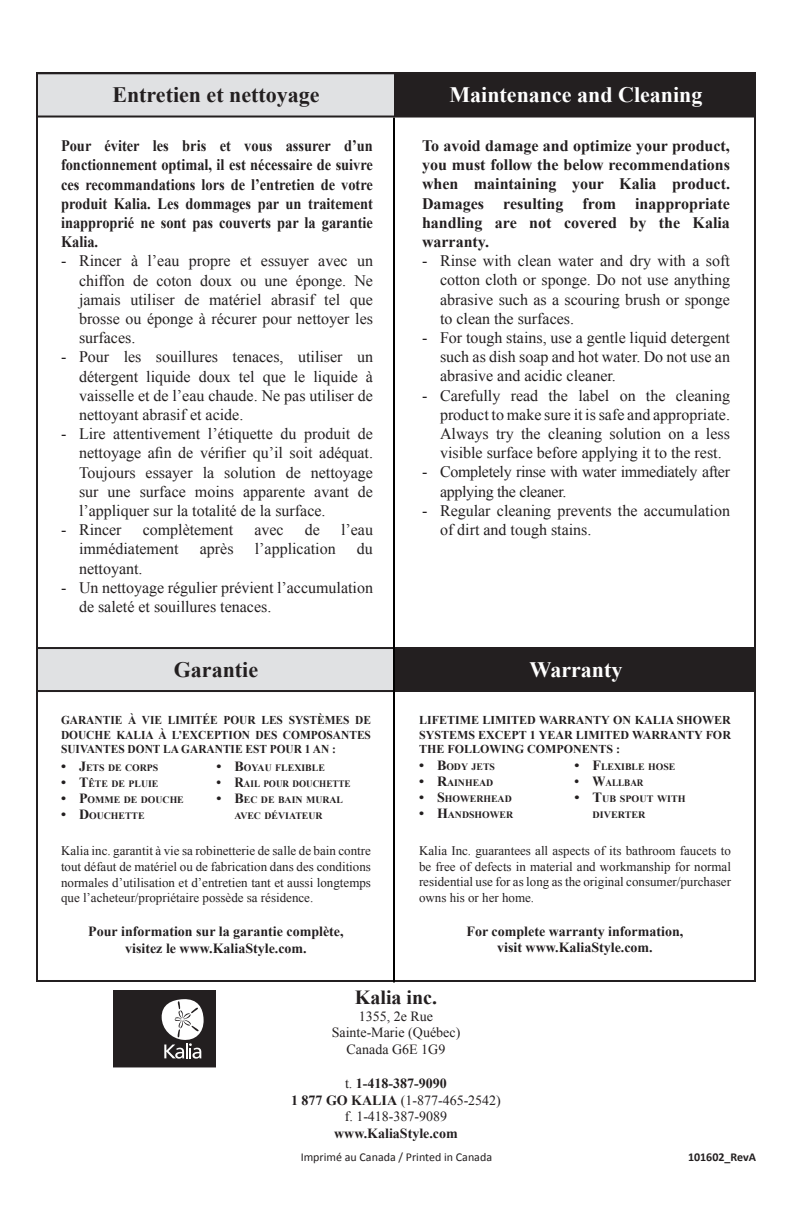
<style>
.page{position:relative;width:792px;height:1224px;background:#fff}
.page>*{position:absolute;margin:0;border:0;box-sizing:border-box;transform-origin:0 0}
.Titre_En_Wht{font:700 22px "Times New Roman";color:#fff}
.Titre_Fr_Blk{font:700 22px "Times New Roman";color:#231f20}
.t1{font:700 20px "Times New Roman";color:#231f20}
.Par_Text_retrait_125{font:16px/19.2px "Times New Roman";color:#231f20;text-align:justify}
.Par_Text_FR{font:700 16px/19.2px "Times New Roman";color:#231f20;text-align:justify;scale:.9 1}
.Par_Text_ENG{font:700 16px/19.2px "Times New Roman";color:#231f20;text-align:justify}
.Par_Text_retrait_125-2{font:16px/19.2px "Times New Roman";letter-spacing:-.02em;color:#231f20}
.t2{font:14px/16.8px "Times New Roman";color:#231f20;text-align:center}
.Par_Text_FR-2{font:700 14px "Times New Roman";color:#231f20}
.Par_Text_ENG-2{font:700 14px "Times New Roman";color:#231f20}
.Par_Text_FR-3{font:13px/15.6px "Times New Roman";color:#231f20;text-align:justify}
.Par_Text_ENG-3{font:13px/15.6px "Times New Roman";color:#231f20;text-align:justify}
.Par_Text_ENG_Sub-Tit{font:700 12px/14.4px "Times New Roman";color:#231f20;text-align:justify;scale:.95 1}
.Par_Text_ENG_Sub-Tit-2{font:700 12px/14.4px "Times New Roman";color:#231f20;text-align:justify}
.t3{font:12px "Calibri";color:#231f20}
.t4{font:700 12px "Calibri";color:#231f20}
.t5{font:700 9.8px/16px "Times New Roman";color:#231f20;text-align:center}
.t6{font:700 9.8px "Times New Roman";color:#231f20;scale:.93 1}
.s1{font-size:14px}
.s2{font-weight:700}
</style>
<div class="page">
<div style="left:113px;top:991px;width:103px;height:76px;background:#231f20"></div>
<svg style="left:161px;top:999px;width:43px;height:60px"></svg>
<div style="left:37px;top:73px;width:358px;height:44px;background:#e0e1e3"></div>
<div style="left:36px;top:72px;width:360px;height:46px;border:2px solid #231f20"></div>
<div style="left:397px;top:73px;width:358px;height:44px;background:#231f20"></div>
<div style="left:396px;top:72px;width:360px;height:46px;border:2px solid #231f20"></div>
<div style="left:37px;top:648px;width:358px;height:43px;background:#e0e1e3"></div>
<div style="left:36px;top:647px;width:360px;height:45px;border:2px solid #231f20"></div>
<div style="left:397px;top:648px;width:358px;height:43px;background:#231f20"></div>
<div style="left:396px;top:647px;width:360px;height:45px;border:2px solid #231f20"></div>
<hr style="left:393px;top:118px;width:2px;height:864px;background:#000">
<p class="Titre_Fr_Blk" style="left:112px;top:80px;width:209px">Entretien et nettoyage</p>
<p class="Par_Text_FR" style="left:61px;top:136px;width:348px">Pour éviter les bris et vous assurer d’un fonctionnement optimal, il est nécessaire de suivre ces recommandations lors de l’entretien de votre produit Kalia. Les dommages par un traitement inapproprié ne sont pas couverts par la garantie Kalia.</p>
<p class="Par_Text_retrait_125" style="left:79px;top:251px;width:296px;text-indent:-18px">- Rincer à l’eau propre et essuyer avec un chiffon de coton doux ou une éponge. Ne jamais utiliser de matériel abrasif tel que brosse ou éponge à récurer pour nettoyer les surfaces.</p>
<p class="Par_Text_retrait_125" style="left:79px;top:347px;width:296px;text-indent:-18px">- Pour les souillures tenaces, utiliser un détergent liquide doux tel que le liquide à vaisselle et de l’eau chaude. Ne pas utiliser de nettoyant abrasif et acide.</p>
<p class="Par_Text_retrait_125" style="left:79px;top:424px;width:296px;text-indent:-18px">- Lire attentivement l’étiquette du produit de nettoyage afin de vérifier qu’il soit adéquat.<br>Toujours essayer la solution de nettoyage sur une surface moins apparente avant de l’appliquer sur la totalité de la surface.</p>
<p class="Par_Text_retrait_125" style="left:61px;top:520px;width:62px">- Rincer</p>
<p class="Par_Text_retrait_125" style="left:143px;top:520px;width:92px">complètement</p>
<p class="Par_Text_retrait_125" style="left:254px;top:520px;width:31px">avec</p>
<p class="Par_Text_retrait_125" style="left:305px;top:520px;width:17px">de</p>
<p class="Par_Text_retrait_125" style="left:341px;top:520px;width:33px">l’eau</p>
<p class="Par_Text_retrait_125" style="left:79px;top:539px;width:101px">immédiatement</p>
<p class="Par_Text_retrait_125" style="left:200px;top:539px;width:35px">après</p>
<p class="Par_Text_retrait_125" style="left:255px;top:539px;width:82px">l’application</p>
<p class="Par_Text_retrait_125" style="left:357px;top:539px;width:17px">du</p>
<p class="Par_Text_retrait_125" style="left:79px;top:558px;width:65px">nettoyant.</p>
<p class="Par_Text_retrait_125" style="left:79px;top:578px;width:296px;text-indent:-18px">- Un nettoyage régulier prévient l’accumulation de saleté et souillures tenaces.</p>
<p class="Titre_En_Wht" style="left:449px;top:80px;width:255px">Maintenance and Cleaning</p>
<p class="Par_Text_ENG" style="left:422px;top:136px;width:310px">To avoid damage and optimize your product, you must follow the below recommendations when maintaining your Kalia product.<br>Damages resulting from inappropriate handling are not covered by the Kalia warranty.</p>
<p class="Par_Text_retrait_125" style="left:440px;top:251px;width:292px;text-indent:-18px">- Rinse with clean water and dry with a soft cotton cloth or sponge. Do not use anything abrasive such as a scouring brush or sponge to clean the surfaces.</p>
<p class="Par_Text_retrait_125" style="left:440px;top:328px;width:292px;text-indent:-18px">- For tough stains, use a gentle liquid detergent such as dish soap and hot water. Do not use an abrasive and acidic cleaner.</p>
<p class="Par_Text_retrait_125" style="left:440px;top:385px;width:292px;text-indent:-18px">- Carefully read the label on the cleaning product to make sure it is safe and appropriate.<br>Always try the cleaning solution on a less visible surface before applying it to the rest.</p>
<p class="Par_Text_retrait_125-2" style="left:440px;top:462px;width:292px;text-indent:-18px">- Completely rinse with water immediately after applying the cleaner.</p>
<p class="Par_Text_retrait_125" style="left:440px;top:501px;width:292px;text-indent:-18px">- Regular cleaning prevents the accumulation of dirt and tough stains.</p>
<p class="Titre_Fr_Blk" style="left:174px;top:654px;width:86px">Garantie</p>
<p class="Titre_En_Wht" style="left:530px;top:654px;width:94px">Warranty</p>
<p class="Par_Text_ENG_Sub-Tit" style="left:61px;top:713px;width:328px">GARANTIE À VIE LIMITÉE POUR LES SYSTÈMES DE DOUCHE KALIA À L’EXCEPTION DES COMPOSANTES SUIVANTES DONT LA GARANTIE EST POUR 1 AN :</p>
<p class="t5" style="left:61px;top:759px;width:99px"><span class="s1">• J</span>ETS DE CORPS</p>
<p class="t5" style="left:61px;top:775px;width:99px"><span class="s1">• T</span>ÊTE DE PLUIE</p>
<p class="t5" style="left:61px;top:791px;width:124px"><span class="s1">• P</span>OMME DE DOUCHE</p>
<p class="t5" style="left:61px;top:807px;width:85px"><span class="s1">• D</span>OUCHETTE</p>
<p class="Par_Text_ENG_Sub-Tit-2" style="left:419px;top:713px;width:313px">LIFETIME LIMITED WARRANTY ON KALIA SHOWER SYSTEMS EXCEPT 1 YEAR LIMITED WARRANTY FOR THE FOLLOWING COMPONENTS :</p>
<p class="t5" style="left:419px;top:759px;width:78px"><span class="s1">• B</span>ODY JETS</p>
<p class="t5" style="left:419px;top:775px;width:76px"><span class="s1">• R</span>AINHEAD</p>
<p class="t5" style="left:419px;top:791px;width:94px"><span class="s1">• S</span>HOWERHEAD</p>
<p class="t5" style="left:419px;top:807px;width:96px"><span class="s1">• H</span>ANDSHOWER</p>
<p class="t5" style="left:575px;top:759px;width:102px"><span class="s1">• F</span>LEXIBLE HOSE</p>
<p class="t6" style="left:575px;top:776px;width:76px"><span class="s1">• W</span>ALLBAR</p>
<p class="t5" style="left:593px;top:791px;width:95px;text-align:left;text-indent:-18px"><span class="s1">• T</span>UB SPOUT WITH<br>DIVERTER</p>
<p class="Par_Text_ENG-3" style="left:419px;top:843px;width:314px">Kalia Inc. guarantees all aspects of its bathroom faucets to be free of defects in material and workmanship for normal residential use for as long as the original consumer/purchaser owns his or her home.</p>
<p class="Par_Text_ENG-2" style="left:467px;top:921px;width:218px">For complete warranty information,</p>
<p class="Par_Text_ENG-2" style="left:497px;top:938px;width:157px">visit www.KaliaStyle.com.</p>
<p class="t5" style="left:217px;top:759px;width:110px"><span class="s1">• B</span>OYAU FLEXIBLE</p>
<p class="t6" style="left:217px;top:777px;width:146px"><span class="s1">• R</span>AIL POUR DOUCHETTE</p>
<p class="t5" style="left:217px;top:791px;width:128px"><span class="s1">• B</span>EC DE BAIN MURAL<br>AVEC DÉVIATEUR</p>
<p class="Par_Text_FR-3" style="left:61px;top:843px;width:312px">Kalia inc. garantit à vie sa robinetterie de salle de bain contre tout défaut de matériel ou de fabrication dans des conditions normales d’utilisation et d’entretien tant et aussi longtemps que l’acheteur/propriétaire possède sa résidence.</p>
<p class="Par_Text_FR-2" style="left:88px;top:921px;width:257px">Pour information sur la garantie complète,</p>
<p class="Par_Text_FR-2" style="left:125px;top:938px;width:183px">visitez le www.KaliaStyle.com.</p>
<p class="t1" style="left:355px;top:983px;width:84px">Kalia inc.</p>
<p class="t2" style="left:332px;top:1007px;width:130px">1355, 2e Rue<br>Sainte-Marie (Québec)<br>Canada G6E 1G9</p>
<p class="t2" style="left:291px;top:1075px;width:211px">t. <span class="s2">1-418-387-9090<br>1 877 GO KALIA</span> (1-877-465-2542) f. 1-418-387-9089</p>
<p class="Par_Text_FR-2" style="left:334px;top:1124px;width:125px">www.KaliaStyle.com</p>
<p class="t3" style="left:301px;top:1150px;width:193px">Imprimé au Canada / Printed in Canada</p>
<p class="t4" style="left:688px;top:1149px;width:69px">101602_RevA</p>
</div>
